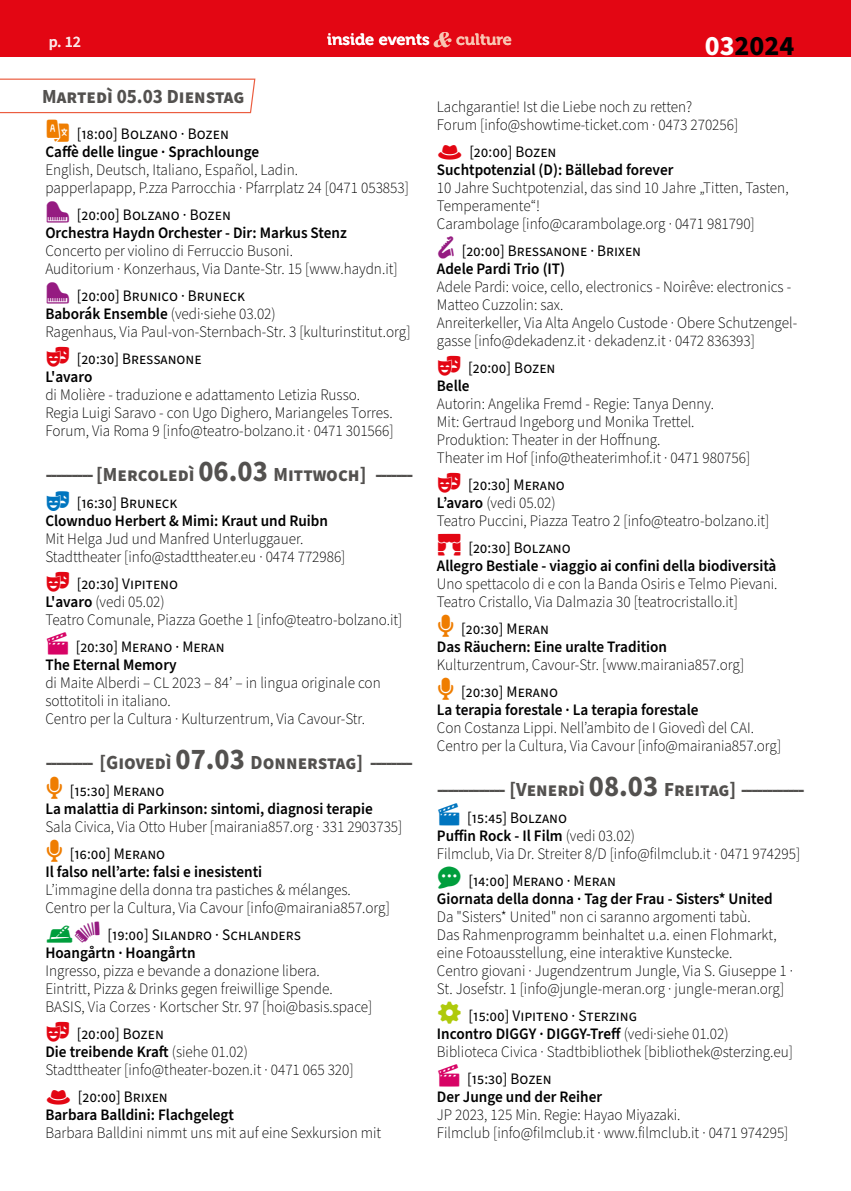
<style>
.page{position:relative;width:851px;height:1191px;background:#fff}
.page>*{position:absolute;margin:0;border:0;box-sizing:border-box;transform-origin:0 0}
.t1{font:700 28px "Source Sans Pro";color:#000}
.t2{font:700 20px "Source Sans Pro";color:#53514f;scale:1.1 1}
.t3{font:700 20px "Source Sans Pro";color:#53514f;scale:.95 1}
.t4{font:16.4px "Museo 700";color:#fff}
.t5{font:300 16px/18px "Source Sans Pro";color:#000;scale:.95 1}
.t6{font:600 16px/18px "Source Sans Pro";color:#000;scale:.95 1}
.t7{font:16px/18px "Source Sans Pro";color:#000;scale:.95 1}
.t8{font:600 16px "Source Sans Pro";color:#fff}
.s1{font-family:"Surveyor Display";font-weight:700;font-style:italic;font-size:24.4px;color:#f9c5b3}
.s2{color:#f9c5b3}
.s3{color:#fff}
.s4{font-family:"Inside Events Font";font-weight:400;font-size:28px;color:#ef7d00}
.s5{font-weight:400}
.s6{font-family:"Inside Events Font";font-weight:400;font-size:28px;color:#951b81}
.s7{font-weight:600}
.s8{font-family:"Inside Events Font";font-size:28px;color:#e30613}
.s9{font-size:30px}
.s10{font-family:"Inside Events Font";font-weight:400;font-size:28px;color:#0075bf}
.s11{font-family:"Inside Events Font";font-weight:400;font-size:28px;color:#e30613}
.s12{font-family:"Inside Events Font";font-size:28px;color:#d70365}
.s13{font-family:"Inside Events Font";font-size:28px;color:#009e3d}
.s14{font-family:"Inside Events Font";font-size:28px;color:#951b81}
.s15{font-family:"Inside Events Font";font-weight:400;font-size:28px;color:#009e3d}
.s16{font-family:"Inside Events Font";font-weight:400;font-size:28px;color:#afca0b}
.s17{font-family:"Inside Events Font";font-weight:400;font-size:28px;color:#d70365}
</style>
<div class="page">
<hr style="left:850px;top:0;width:1px;height:57px;background:#e30613">
<div style="left:0;top:0;width:850px;height:57px;background:#e30613"></div>
<svg style="left:0;top:78px;width:256px;height:36px"></svg>
<p class="t8" style="left:48px;top:31px;width:34px">p. 12</p>
<p class="t4" style="left:327px;top:30px;width:186px">inside events <span class="s1">&amp;</span> <span class="s2">culture</span></p>
<h1 class="t1" style="left:704px;top:27px;width:91px"><span class="s3">03</span>2024</h1>
<p class="t3" style="left:42px;top:83px;width:214px">Martedì 05.03 Dienstag</p>
<p class="t6" style="left:45px;top:125px;width:226px"><span class="s4">Ć</span> <span class="s5">[18:00] Bolzano · Bozen<br></span>Caffè delle lingue · Sprachlounge</p>
<p class="t5" style="left:45px;top:161px;width:384px">English, Deutsch, Italiano, Español, Ladin.<br>papperlapapp, P.zza Parrocchia · Pfarrplatz 24 [0471 053853]</p>
<p class="t6" style="left:45px;top:206px;width:319px"><span class="s6">Ģ</span> <span class="s5">[20:00] Bolzano · Bozen<br></span>Orchestra Haydn Orchester - Dir: Markus Stenz</p>
<p class="t5" style="left:45px;top:242px;width:372px">Concerto per violino di Ferruccio Busoni.<br>Auditorium · Konzerhaus, Via Dante-Str. 15 [www.haydn.it]</p>
<p class="t5" style="left:45px;top:287px;width:386px"><span class="s6">Ģ</span> <span class="s5">[20:00] Brunico · Bruneck<br></span><span class="s7">Baborák Ensemble</span> (vedi·siehe 03.02)<br>Ragenhaus, Via Paul-von-Sternbach-Str. 3 [kulturinstitut.org]</p>
<p class="t7" style="left:45px;top:350px;width:166px"><span class="s8">ď</span> [20:30] Bressanone<br><span class="s7">L'avaro</span></p>
<p class="t5" style="left:45px;top:386px;width:368px">di Molière - traduzione e adattamento Letizia Russo.<br>Regia Luigi Saravo - con Ugo Dighero, Mariangeles Torres.<br>Forum, Via Roma 9 [info@teatro-bolzano.it · 0471 301566]</p>
<p class="t2" style="left:45px;top:461px;width:336px">--------- [Mercoledì <span class="s9">06.03</span> Mittwoch] -------</p>
<p class="t6" style="left:45px;top:494px;width:299px"><span class="s10">ľ</span> <span class="s5">[16:30] Bruneck<br></span>Clownduo Herbert &amp; Mimi: Kraut und Ruibn</p>
<p class="t5" style="left:45px;top:530px;width:317px">Mit Helga Jud und Manfred Unterluggauer.<br>Stadttheater [info@stadttheater.eu · 0474 772986]</p>
<p class="t5" style="left:45px;top:575px;width:377px"><span class="s11">ď</span> <span class="s5">[20:30] Vipiteno<br></span><span class="s7">L'avaro</span> (vedi 05.02)<br>Teatro Comunale, Piazza Goethe 1 [info@teatro-bolzano.it]</p>
<p class="t7" style="left:45px;top:638px;width:190px"><span class="s12">Ę</span> [20:30] Merano · Meran<br><span class="s7">The Eternal Memory</span></p>
<p class="t5" style="left:45px;top:674px;width:354px">di Maite Alberdi – CL 2023 – 84’ – in lingua originale con sottotitoli in italiano.<br>Centro per la Cultura · Kulturzentrum, Via Cavour-Str.</p>
<p class="t2" style="left:45px;top:749px;width:336px">--------- [Giovedì <span class="s9">07.03</span> Donnerstag] --------</p>
<p class="t6" style="left:45px;top:782px;width:346px"><span class="s4">Ą</span> <span class="s5">[15:30] Merano<br></span>La malattia di Parkinson: sintomi, diagnosi terapie</p>
<p class="t5" style="left:45px;top:814px;width:377px;line-height:27px">Sala Civica, Via Otto Huber [mairania857.org · 331 2903735]<br><span class="s4">Ą</span> <span class="s5">[16:00] Merano</span></p>
<p class="t6" style="left:45px;top:863px;width:230px">Il falso nell’arte: falsi e inesistenti</p>
<p class="t5" style="left:45px;top:881px;width:364px">L’immagine della donna tra pastiches &amp; mélanges.<br>Centro per la Cultura, Via Cavour [info@mairania857.org]</p>
<p class="t7" style="left:45px;top:926px;width:270px"><span class="s13">Ŕ</span><span class="s14">Ī</span> [19:00] Silandro · Schlanders<br><span class="s7">Hoangårtn · Hoangårtn</span></p>
<p class="t5" style="left:45px;top:962px;width:346px">Ingresso, pizza e bevande a donazione libera.<br>Eintritt, Pizza &amp; Drinks gegen freiwillige Spende.<br>BASIS, Via Corzes · Kortscher Str. 97 [hoi@basis.space]</p>
<p class="t5" style="left:45px;top:1025px;width:326px"><span class="s11">ď</span> <span class="s5">[20:00] Bozen<br></span><span class="s7">Die treibende Kraft</span> (siehe 01.02)<br>Stadttheater [info@theater-bozen.it · 0471 065 320]</p>
<p class="t6" style="left:45px;top:1088px;width:200px"><span class="s11">đ</span> <span class="s5">[20:00] Brixen<br></span>Barbara Balldini: Flachgelegt</p>
<p class="t5" style="left:45px;top:1124px;width:355px">Barbara Balldini nimmt uns mit auf eine Sexkursion mit</p>
<p class="t5" style="left:437px;top:98px;width:319px">Lachgarantie! Ist die Liebe noch zu retten?<br>Forum [info@showtime-ticket.com · 0473 270256]</p>
<p class="t6" style="left:437px;top:143px;width:250px"><span class="s11">đ</span> <span class="s5">[20:00] Bozen<br></span>Suchtpotenzial (D): Bällebad forever</p>
<p class="t5" style="left:437px;top:179px;width:372px">10 Jahre Suchtpotenzial, das sind 10 Jahre „Titten, Tasten,<br>Temperamente“!<br>Carambolage [info@carambolage.org · 0471 981790]</p>
<p class="t7" style="left:437px;top:242px;width:216px"><span class="s14">ī</span> [20:00] Bressanone · Brixen<br><span class="s7">Adele Pardi Trio (IT)</span></p>
<p class="t5" style="left:437px;top:278px;width:381px">Adele Pardi: voice, cello, electronics - Noirêve: electronics - Matteo Cuzzolin: sax.<br>Anreiterkeller, Via Alta Angelo Custode · Obere Schutzengel&shy;gasse [info@dekadenz.it · dekadenz.it · 0472 836393]</p>
<p class="t7" style="left:437px;top:359px;width:126px"><span class="s8">ď</span> [20:00] Bozen<br><span class="s7">Belle</span></p>
<p class="t5" style="left:437px;top:395px;width:331px">Autorin: Angelika Fremd - Regie: Tanya Denny.<br>Mit: Gertraud Ingeborg und Monika Trettel.<br>Produktion: Theater in der Hoffnung.<br>Theater im Hof [info@theaterimhof.it · 0471 980756]</p>
<p class="t5" style="left:437px;top:476px;width:351px"><span class="s11">ď</span> <span class="s5">[20:30] Merano<br></span><span class="s7">L’avaro</span> (vedi 05.02)<br>Teatro Puccini, Piazza Teatro 2 [info@teatro-bolzano.it]</p>
<p class="t6" style="left:437px;top:539px;width:359px"><span class="s11">Ė</span> <span class="s5">[20:30] Bolzano<br></span>Allegro Bestiale - viaggio ai confini della biodiversità</p>
<p class="t5" style="left:437px;top:575px;width:360px">Uno spettacolo di e con la Banda Osiris e Telmo Pievani.<br>Teatro Cristallo, Via Dalmazia 30 [teatrocristallo.it]</p>
<p class="t6" style="left:437px;top:620px;width:244px"><span class="s4">Ą</span> <span class="s5">[20:30] Meran<br></span>Das Räuchern: Eine uralte Tradition</p>
<p class="t5" style="left:437px;top:652px;width:325px;line-height:27px">Kulturzentrum, Cavour-Str. [www.mairania857.org]<br><span class="s4">Ą</span> <span class="s5">[20:30] Merano</span></p>
<p class="t6" style="left:437px;top:701px;width:277px">La terapia forestale · La terapia forestale</p>
<p class="t5" style="left:437px;top:719px;width:364px">Con Costanza Lippi. Nell’ambito de I Giovedì del CAI.<br>Centro per la Cultura, Via Cavour [info@mairania857.org]</p>
<p class="t2" style="left:437px;top:776px;width:336px">------------- [Venerdì <span class="s9">08.03</span> Freitag] ------------</p>
<p class="t5" style="left:437px;top:809px;width:384px"><span class="s10">Ń</span> <span class="s5">[15:45] Bolzano<br></span><span class="s7">Puffin Rock - Il Film</span> (vedi 03.02)<br>Filmclub, Via Dr. Streiter 8/D [info@filmclub.it · 0471 974295]</p>
<p class="t6" style="left:437px;top:872px;width:355px"><span class="s15">Ď</span> <span class="s5">[14:00] Merano · Meran<br></span>Giornata della donna · Tag der Frau - Sisters* United</p>
<p class="t5" style="left:437px;top:908px;width:376px">Da "Sisters* United" non ci saranno argomenti tabù.<br>Das Rahmenprogramm beinhaltet u.a. einen Flohmarkt, eine Fotoausstellung, eine interaktive Kunstecke.<br>Centro giovani · Jugendzentrum Jungle, Via S. Giuseppe 1 · St. Josefstr. 1 [info@jungle-meran.org · jungle-meran.org]</p>
<p class="t5" style="left:437px;top:1007px;width:376px"><span class="s16">ŗ</span> <span class="s5">[15:00] Vipiteno · Sterzing<br></span><span class="s7">Incontro DIGGY · DIGGY-Treff</span> (vedi·siehe 01.02)<br>Biblioteca Civica · Stadtbibliothek [bibliothek@sterzing.eu]</p>
<p class="t6" style="left:437px;top:1070px;width:175px"><span class="s17">Ę</span> <span class="s5">[15:30] Bozen<br></span>Der Junge und der Reiher</p>
<p class="t5" style="left:437px;top:1106px;width:371px">JP 2023, 125 Min. Regie: Hayao Miyazaki.<br>Filmclub [info@filmclub.it · www.filmclub.it · 0471 974295]</p>
</div>
